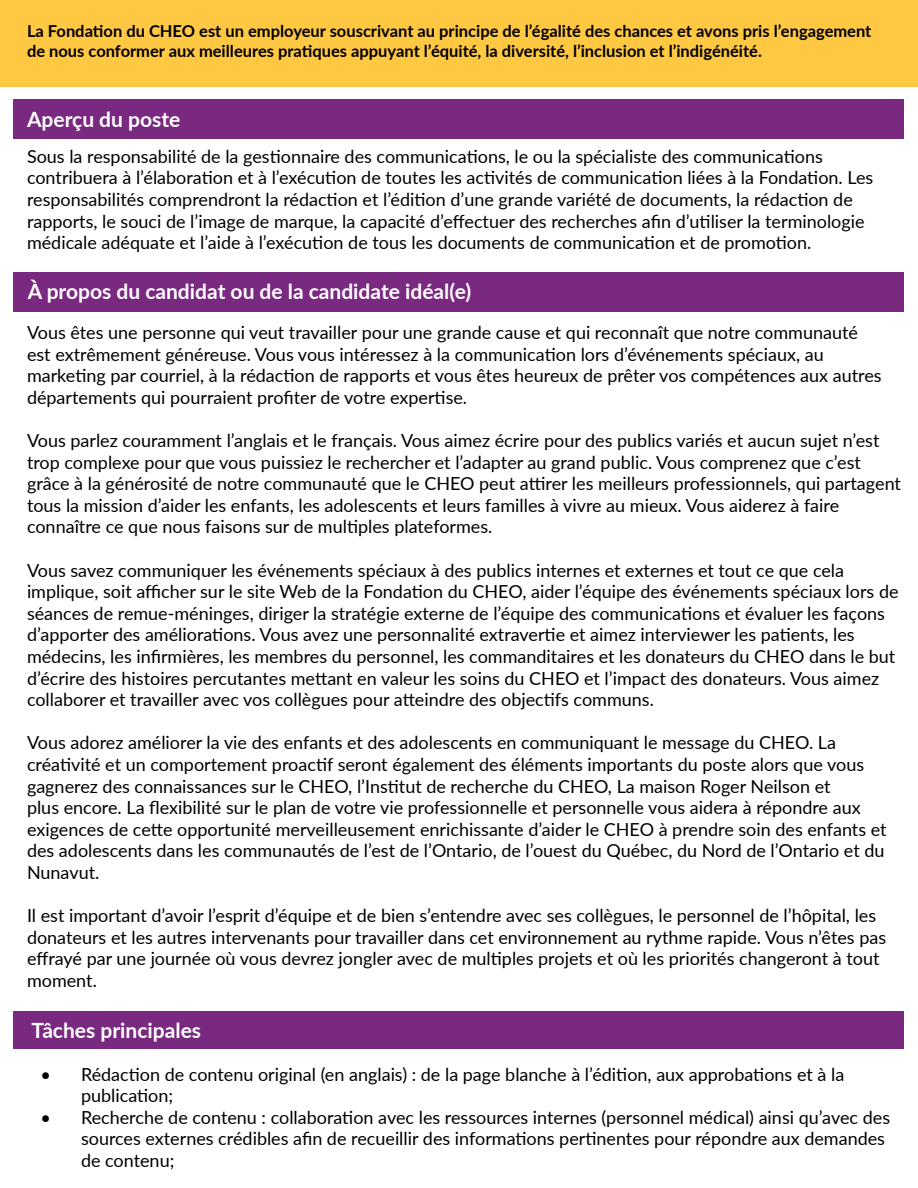
<style>
.page{position:relative;width:918px;height:1188px;background:#fff}
.page>*{position:absolute;margin:0;border:0;box-sizing:border-box;transform-origin:0 0}
.t1{font:700 21px "Lato";color:#fff}
.t2{font:18px/21.6px "Lato";color:#000}
.t3{font:700 16.5px/19.8px "Lato";color:#000}
</style>
<div class="page">
<div style="left:14px;top:272px;width:890px;height:40px;background:#7a2981"></div>
<div style="left:14px;top:99px;width:890px;height:40px;background:#7a2981"></div>
<div style="left:0;top:0;width:918px;height:86px;background:#ffc843"></div>
<div style="left:14px;top:1011px;width:890px;height:38px;background:#7a2981"></div>
<p class="t3" style="left:27px;top:21px;width:846px">La Fondation du CHEO est un employeur souscrivant au principe de l’égalité des chances et avons pris l’engagement de nous conformer aux meilleures pratiques appuyant l’équité, la diversité, l’inclusion et l’indigénéité.</p>
<p class="t1" style="left:27px;top:104px;width:155px">Aperçu du poste</p>
<p class="t2" style="left:27px;top:145px;width:848px">Sous la responsabilité de la gestionnaire des communications, le ou la spécialiste des communications contribuera à l’élaboration et à l’exécution de toutes les activités de communication liées à la Fondation. Les responsabilités comprendront la rédaction et l’édition d’une grande variété de documents, la rédaction de rapports, le souci de l’image de marque, la capacité d’effectuer des recherches afin d’utiliser la terminologie médicale adéquate et l’aide à l’exécution de tous les documents de communication et de promotion.</p>
<p class="t1" style="left:28px;top:276px;width:445px">À propos du candidat ou de la candidate idéal(e)</p>
<p class="t2" style="left:27px;top:321px;width:856px">Vous êtes une personne qui veut travailler pour une grande cause et qui reconnaît que notre communauté est extrêmement généreuse. Vous vous intéressez à la communication lors d’événements spéciaux, au marketing par courriel, à la rédaction de rapports et vous êtes heureux de prêter vos compétences aux autres départements qui pourraient profiter de votre expertise.</p>
<p class="t2" style="left:27px;top:429px;width:876px">Vous parlez couramment l’anglais et le français. Vous aimez écrire pour des publics variés et aucun sujet n’est trop complexe pour que vous puissiez le rechercher et l’adapter au grand public. Vous comprenez que c’est grâce à la générosité de notre communauté que le CHEO peut attirer les meilleurs professionnels, qui partagent tous la mission d’aider les enfants, les adolescents et leurs familles à vivre au mieux. Vous aiderez à faire connaître ce que nous faisons sur de multiples plateformes.</p>
<p class="t2" style="left:27px;top:559px;width:873px">Vous savez communiquer les événements spéciaux à des publics internes et externes et tout ce que cela implique, soit afficher sur le site Web de la Fondation du CHEO, aider l’équipe des événements spéciaux lors de séances de remue-méninges, diriger la stratégie externe de l’équipe des communications et évaluer les façons d’apporter des améliorations. Vous avez une personnalité extravertie et aimez interviewer les patients, les médecins, les infirmières, les membres du personnel, les commanditaires et les donateurs du CHEO dans le but d’écrire des histoires percutantes mettant en valeur les soins du CHEO et l’impact des donateurs. Vous aimez collaborer et travailler avec vos collègues pour atteindre des objectifs communs.</p>
<p class="t2" style="left:27px;top:731px;width:861px">Vous adorez améliorer la vie des enfants et des adolescents en communiquant le message du CHEO. La créativité et un comportement proactif seront également des éléments importants du poste alors que vous gagnerez des connaissances sur le CHEO, l’Institut de recherche du CHEO, La maison Roger Neilson et<br>plus encore. La flexibilité sur le plan de votre vie professionnelle et personnelle vous aidera à répondre aux exigences de cette opportunité merveilleusement enrichissante d’aider le CHEO à prendre soin des enfants et des adolescents dans les communautés de l’est de l’Ontario, de l’ouest du Québec, du Nord de l’Ontario et du Nunavut.</p>
<p class="t2" style="left:27px;top:904px;width:861px">Il est important d’avoir l’esprit d’équipe et de bien s’entendre avec ses collègues, le personnel de l’hôpital, les donateurs et les autres intervenants pour travailler dans cet environnement au rythme rapide. Vous n’êtes pas effrayé par une journée où vous devrez jongler avec de multiples projets et où les priorités changeront à tout moment.</p>
<p class="t1" style="left:31px;top:1014px;width:171px">Tâches principales</p>
<p class="t2" style="left:81px;top:1063px;width:765px;text-indent:-40px">• Rédaction de contenu original (en anglais) : de la page blanche à l’édition, aux approbations et à la publication;</p>
<p class="t2" style="left:81px;top:1106px;width:811px;text-indent:-40px">• Recherche de contenu : collaboration avec les ressources internes (personnel médical) ainsi qu’avec des sources externes crédibles afin de recueillir des informations pertinentes pour répondre aux demandes de contenu;</p>
</div>
